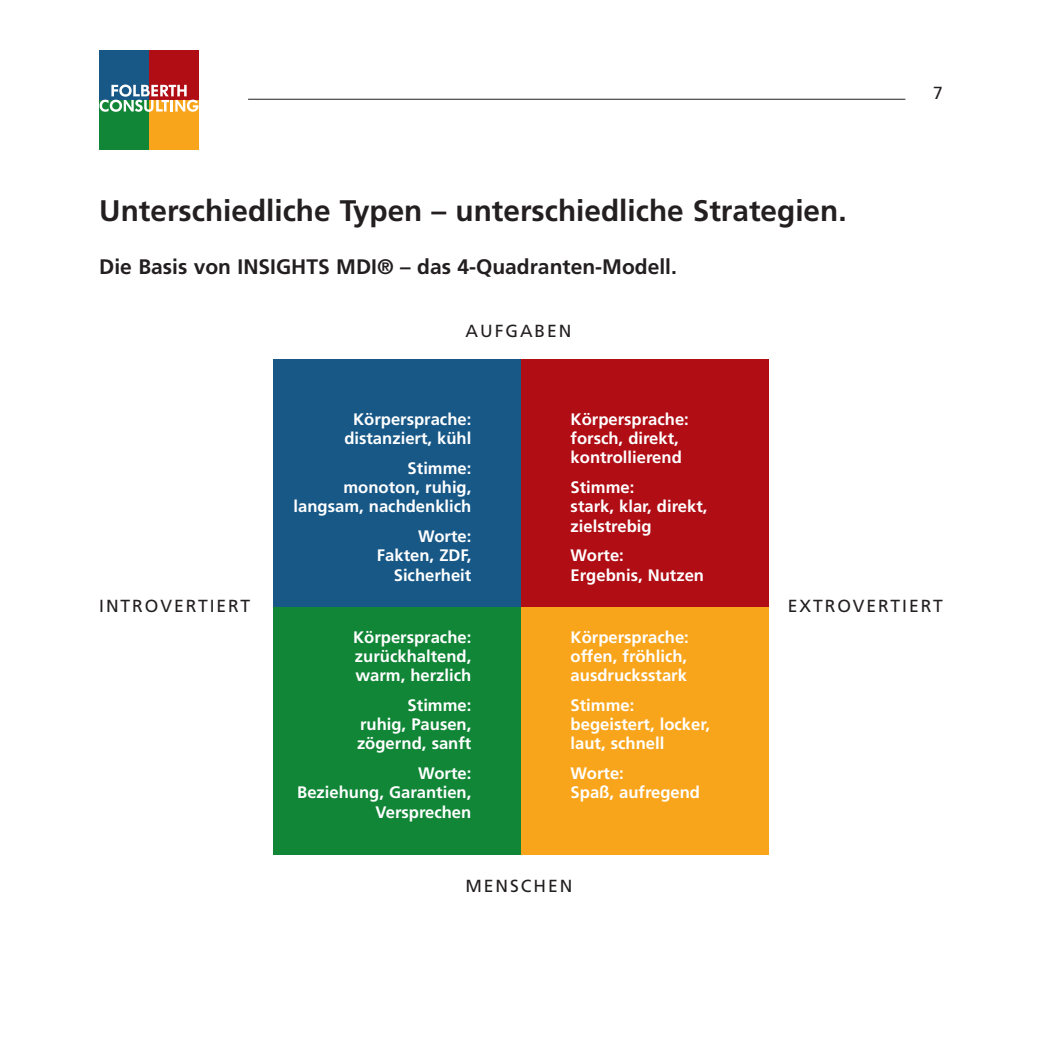
<style>
.page{position:relative;width:1042px;height:1042px;background:#fff}
.page>*{position:absolute;margin:0;border:0;box-sizing:border-box;transform-origin:0 0}
.t1{font:700 29.75px "Frutiger";color:#231f20}
.t2{font:700 21px "Frutiger";color:#231f20}
.t3{font:17.5px "Frutiger";letter-spacing:.11em;color:#231f20}
.t4{font:700 16.62px/19.2px "Frutiger";color:#fff}
</style>
<div class="page">
<div style="left:272px;top:359px;width:248px;height:248px;background:#175887"></div>
<div style="left:520px;top:607px;width:248px;height:247px;background:#f9a51b"></div>
<div style="left:520px;top:359px;width:248px;height:248px;background:#b00d15"></div>
<div style="left:272px;top:607px;width:248px;height:247px;background:#118637"></div>
<div style="left:149px;top:51px;width:49px;height:49px;background:#b00d15"></div>
<div style="left:149px;top:100px;width:49px;height:49px;background:#f9a51b"></div>
<div style="left:100px;top:51px;width:49px;height:49px;background:#175887"></div>
<div style="left:100px;top:100px;width:49px;height:49px;background:#118637"></div>
<svg style="left:100px;top:85px;width:98px;height:27px"></svg>
<hr style="left:248px;top:99px;width:657px;height:1px;background:#231f20">
<h1 class="t1" style="left:99px;top:198px;width:749px">Unterschiedliche Typen – unterschiedliche Strategien.</h1>
<p class="t2" style="left:99px;top:258px;width:579px">Die Basis von INSIGHTS MDI® – das 4-Quadranten-Modell.</p>
<p class="t3" style="left:465px;top:324px;width:107px">AUFGABEN</p>
<p class="t4" style="left:344px;top:411px;width:129px;text-align:center">Körpersprache: distanziert, kühl</p>
<p class="t4" style="left:293px;top:460px;width:179px;text-align:right">Stimme:<br>monoton, ruhig, langsam, nachdenklich</p>
<p class="t4" style="left:377px;top:528px;width:96px;text-align:right">Worte:<br>Fakten, ZDF,<br>Sicherheit</p>
<p class="t4" style="left:570px;top:411px;width:120px">Körpersprache: forsch, direkt, kontrollierend</p>
<p class="t4" style="left:570px;top:479px;width:138px">Stimme:<br>stark, klar, direkt, zielstrebig</p>
<p class="t4" style="left:570px;top:547px;width:135px">Worte:<br>Ergebnis, Nutzen</p>
<p class="t3" style="left:933px;top:86px;width:11px">7</p>
<p class="t3" style="left:99px;top:599px;width:153px">INTROVERTIERT</p>
<p class="t4" style="left:353px;top:628px;width:120px;text-align:justify">Körpersprache: zurückhaltend, warm, herzlich</p>
<p class="t4" style="left:357px;top:697px;width:116px;text-align:justify;text-indent:51px">Stimme: ruhig, Pausen, zögernd, sanft</p>
<p class="t4" style="left:297px;top:765px;width:176px;text-align:right">Worte:<br>Beziehung, Garantien,<br>Versprechen</p>
<p class="t4" style="left:570px;top:628px;width:120px;text-align:justify">Körpersprache: offen, fröhlich, ausdrucksstark</p>
<p class="t4" style="left:570px;top:697px;width:141px">Stimme: begeistert, locker, laut, schnell</p>
<p class="t4" style="left:570px;top:765px;width:131px">Worte:<br>Spaß, aufregend</p>
<p class="t3" style="left:465px;top:879px;width:108px">MENSCHEN</p>
<p class="t3" style="left:788px;top:599px;width:156px">EXTROVERTIERT</p>
</div>
